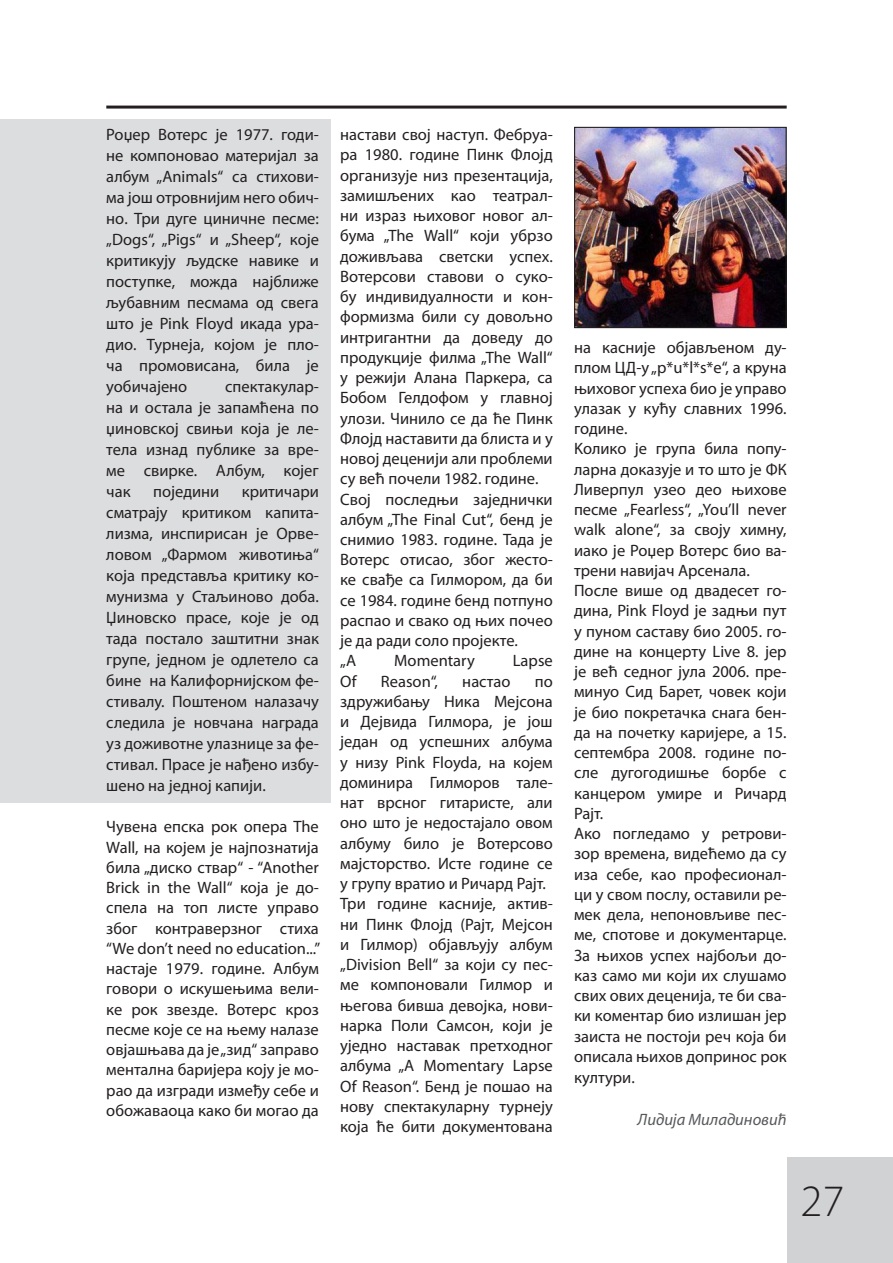
<style>
.page{position:relative;width:893px;height:1263px;background:#fff}
.page>*{position:absolute;margin:0;border:0;box-sizing:border-box;transform-origin:0 0}
.t1{font:300 45px "Myriad Pro";color:#231f20}
.t2{font:16.5px/20.2px "Myriad Pro";color:#231f20;text-align:justify}
.t3{font:italic 16.5px "Myriad Pro";color:#57585a}
</style>
<div class="page">
<div style="left:0;top:119px;width:330px;height:683px;background:#dcdddf"></div>
<img style="left:576px;top:129px;width:209px;height:197px">
<div style="left:574px;top:127px;width:213px;height:201px;border:1px solid #231f20"></div>
<div style="left:787px;top:1157px;width:106px;height:106px;background:#d1d2d4"></div>
<hr style="left:106px;top:106px;width:681px;height:3px;background:#231f20">
<p class="t2" style="left:106px;top:124px;width:214px;line-height:21px">Роџер Вотерс је 1977. годи&shy;не компоновао материјал за албум „Animals“ са стихови&shy;ма још отровнијим него обич&shy;но. Три дуге циничне песме: „Dogs“, „Pigs“ и „Sheep“, које критикују људске навике и поступке, можда најближе љубавним песмама од свега што је Pink Floyd икада ура&shy;дио. Турнеја, којом је пло&shy;ча промовисана, била је уобичајено</p>
<p class="t2" style="left:106px;top:376px;width:214px;line-height:21px;text-indent:119px">спектакулар&shy;на и остала је запамћена по џиновској свињи која је ле&shy;тела изнад публике за вре&shy;ме свирке. Албум, којег чак</p>
<p class="t2" style="left:153px;top:481px;width:68px">поједини</p>
<p class="t2" style="left:106px;top:481px;width:214px;line-height:21px;text-indent:136px">критичари сматрају критиком капита&shy;лизма, инспирисан је Орве&shy;ловом „Фармом животиња“ која представља критику ко&shy;мунизма у Стаљиново доба.<br>Џиновско прасе, које је од тада постало заштитни знак групе, једном је одлетело са бине на Калифорнијском фе&shy;стивалу. Поштеном налазачу следила је новчана награда уз доживотне улазнице за фе&shy;стивал. Прасе је нађено избу&shy;шено на једној капији.</p>
<p class="t2" style="left:106px;top:816px;width:216px">Чувена епска рок опера The Wall, на којем је најпознатија била „диско ствар“ - “Another Brick in the Wall“ која је до&shy;спела на топ листе управо због контраверзног стиха “We don’t need no education...” настаје 1979. године. Албум говори о искушењима вели&shy;ке рок звезде. Вотерс кроз песме које се на њему налазе овјашњава да је „зид“ заправо ментална баријера коју је мо&shy;рао да изгради између себе и обожаваоца како би могао да</p>
<p class="t2" style="left:340px;top:124px;width:214px;text-align:left">настави свој наступ. Фебруа&shy;ра 1980. године Пинк Флојд организује низ презентација, замишљених као театрал&shy;ни израз њиховог новог ал&shy;бума „The Wall“ који убрзо доживљава светски успех.<br>Вотерсови ставови о суко&shy;бу индивидуалности и кон&shy;формизма били су довољно интригантни да доведу до продукције филма „The Wall“ у режији Алана Паркера, са<br>Бобом Гелдофом у главној улози. Чинило се да ће Пинк<br>Флојд наставити да блиста и у новој деценији али проблеми су већ почели 1982. године.<br>Свој последњи заједнички албум „The Final Cut“, бенд је снимио 1983. године. Тада је<br>Вотерс отисао, због жесто&shy;ке свађе са Гилмором, да би се 1984. године бенд потпуно распао и свако од њих почео је да ради соло пројекте.<br>„A</p>
<p class="t2" style="left:394px;top:650px;width:82px">Momentary</p>
<p class="t2" style="left:513px;top:650px;width:41px">Lapse</p>
<p class="t2" style="left:340px;top:671px;width:18px">Of</p>
<p class="t2" style="left:381px;top:671px;width:59px">Reason“,</p>
<p class="t2" style="left:462px;top:671px;width:50px">настао</p>
<p class="t2" style="left:340px;top:671px;width:214px;text-align:left;text-indent:195px">по здружибању Ника Мејсона и Дејвида Гилмора, је још један од успешних албума у низу Pink Floydа, на којем доминира Гилморов тале&shy;нат врсног гитаристе, али оно што је недостајало овом албуму било је Вотерсово мајсторство. Исте године се у групу вратио и Ричард Рајт.<br>Три године касније, актив&shy;ни Пинк Флојд (Рајт, Мејсон и Гилмор) објављују албум „Division Bell“ за који су пес&shy;ме компоновали Гилмор и његова бивша девојка, нови&shy;нарка Поли Самсон, који је уједно наставак претходног албума „A Momentary Lapse<br>Of Reason“. Бенд је пошао на нову спектакуларну турнеју која ће бити документована</p>
<p class="t2" style="left:574px;top:337px;width:214px;text-align:left">на касније објављеном ду&shy;плом ЦД-у „p*u*l*s*e“, а круна њиховог успеха био је управо улазак у кућу славних 1996. године.<br>Koлико је група била попу&shy;ларна доказује и то што је ФК<br>Ливерпул узео део њихове песме „Fearless“, „You’ll never walk alone“, за своју химну, иако је Роџер Вотерс био ва&shy;трени навијач Арсенала.<br>После више од двадесет го&shy;дина, Pink Floyd je задњи пут у пуном саставу био 2005. го&shy;дине на концерту Live 8. јер је већ седног јула 2006. пре&shy;минуо Сид Барет, човек који је био покретачка снага бен&shy;да на почетку каријере, а 15. септембра 2008. године по&shy;сле дугогодишње борбе с канцером умире и Ричард<br>Рајт.<br>Ако погледамо у ретрови&shy;зор времена, видећемо да су иза себе, као професионал&shy;ци у свом послу, оставили ре&shy;мек дела, непоновљиве пес&shy;ме, спотове и документарце.<br>За њихов успех најбољи до&shy;каз само ми који их слушамо свих ових деценија, те би сва&shy;ки коментар био излишан јер заиста не постоји реч која би описала њихов допринос рок култури.</p>
<p class="t3" style="left:638px;top:1109px;width:151px">Лидија Миладиновић</p>
<h1 class="t1" style="left:801px;top:1176px;width:45px">27</h1>
</div>
